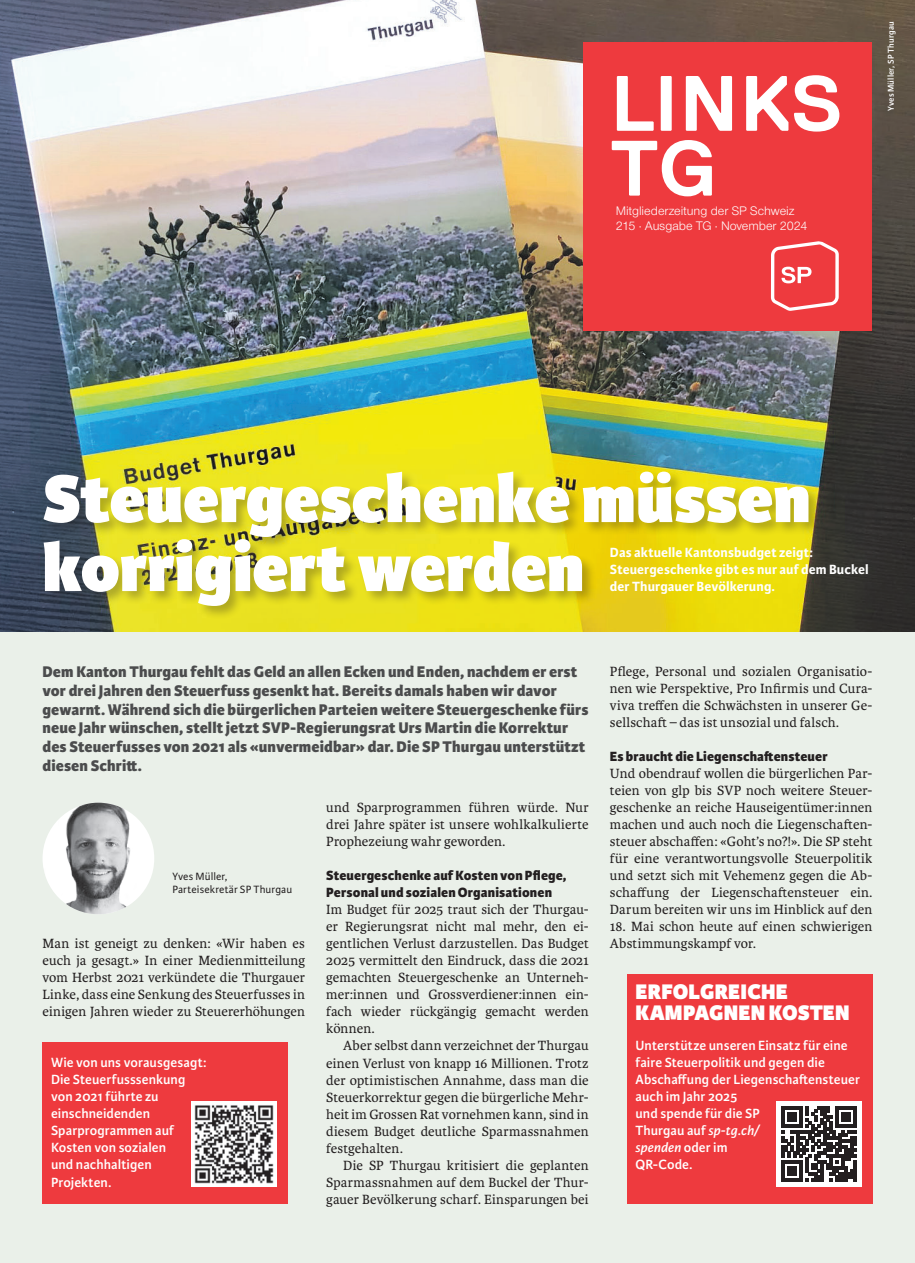
<style>
.page{position:relative;width:915px;height:1263px;background:#fff}
.page>*{position:absolute;margin:0;border:0;box-sizing:border-box;transform-origin:0 0}
.t1{font:700 78.3px "Replica";color:#fff}
.t2{font:800 72px/69px "Karmina Sans";color:#fff}
.t3{font:800 22.5px/21px "Karmina Sans";letter-spacing:.005em;color:#fff}
.t4{font:800 16.5px/18.8px "Karmina Sans";letter-spacing:.005em;color:#4b4c4d}
.t5{font:14.25px/17px "Karmina";letter-spacing:.01em;color:#231f20;text-align:justify}
.t6{font:600 14.25px/17px "Karmina Sans";letter-spacing:.005em;color:#fff}
.t7{font:800 14.25px/17px "Karmina Sans";letter-spacing:.01em;color:#231f20}
.t8{font:700 14.25px/17px "Karmina Sans";letter-spacing:.01em;color:#fff}
.t9{font:12.9px/15.5px "Nimbus San Nov";color:#fff}
.t10{font:11.25px/12.8px "Karmina Sans";letter-spacing:.01em;color:#231f20}
.t11{font:600 9px "Karmina Sans";letter-spacing:.015em;color:#fff}
.s1{font-style:italic}
</style>
<div class="page">
<div style="left:0;top:0;width:914px;height:1263px;background:#eaf0e9"></div>
<img style="left:0;top:0;width:914px;height:631px">
<div style="left:41px;top:470px;width:781px;height:150px;background:#231f20;opacity:.3"></div>
<div style="left:583px;top:43px;width:289px;height:288px;background:#ee3a3e"></div>
<svg style="left:616px;top:76px;width:37px;height:55px"></svg>
<svg style="left:660px;top:76px;width:11px;height:55px"></svg>
<svg style="left:685px;top:76px;width:46px;height:55px"></svg>
<svg style="left:746px;top:75px;width:93px;height:57px"></svg>
<svg style="left:770px;top:241px;width:68px;height:70px"></svg>
<div style="left:626px;top:974px;width:246px;height:229px;background:#ee3a3e"></div>
<div style="left:776px;top:1101px;width:85px;height:85px;background:#fff"></div>
<svg style="left:781px;top:1106px;width:75px;height:75px"></svg>
<img style="left:43px;top:803px;width:111px;height:111px;border-radius:56px">
<div style="left:43px;top:1042px;width:245px;height:161px;background:#ee3a3e"></div>
<img style="left:191px;top:1101px;width:85px;height:85px">
<h1 class="t1" style="left:610px;top:125px;width:108px">TG</h1>
<p class="t9" style="left:615px;top:203px;width:193px">Mitgliederzeitung der SP Schweiz<br>215 · Ausgabe TG · November 2024</p>
<p class="t11" style="left:885px;top:111px;width:91px;rotate:-90deg">Yves Müller, SP Thurgau</p>
<h2 class="t2" style="left:43px;top:467px;width:769px">Steuergeschenke müssen korrigiert werden</h2>
<p class="t8" style="left:609px;top:544px;width:260px">Das aktuelle Kantonsbudget zeigt:<br>Steuergeschenke gibt es nur auf dem Buckel der Thurgauer Bevölkerung.</p>
<p class="t4" style="left:43px;top:663px;width:547px">Dem Kanton Thurgau fehlt das Geld an allen Ecken und Enden, nachdem er erst vor drei Jahren den Steuerfuss gesenkt hat. Bereits damals haben wir davor gewarnt. Während sich die bürgerlichen Parteien weitere Steuergeschenke fürs neue Jahr wünschen, stellt jetzt SVP-Regierungsrat Urs Martin die Korrektur des Steuerfusses von 2021 als «unvermeidbar» dar. Die SP Thurgau unterstützt diesen Schritt.</p>
<p class="t10" style="left:172px;top:870px;width:121px">Yves Müller,<br>Parteisekretär SP Thurgau</p>
<p class="t5" style="left:43px;top:935px;width:264px">Man ist geneigt zu denken: «Wir haben es euch ja gesagt.» In einer Medienmitteilung vom Herbst 2021 verkündete die Thurgauer Linke, dass eine Senkung des Steuerfusses in einigen Jahren wieder zu Steuererhöhungen</p>
<p class="t6" style="left:51px;top:1054px;width:157px">Wie von uns vorausgesagt:<br>Die Steuerfusssenkung von 2021 führte zu einschneidenden<br>Sparprogrammen auf<br>Kosten von sozialen<br>und nachhaltigen<br>Projekten.</p>
<p class="t5" style="left:326px;top:799px;width:264px">und Sparprogrammen führen würde. Nur drei Jahre später ist unsere wohlkalkulierte Prophezeiung wahr geworden.</p>
<p class="t7" style="left:326px;top:868px;width:242px">Steuergeschenke auf Kosten von Pflege,<br>Personal und sozialen Organisationen</p>
<p class="t5" style="left:326px;top:901px;width:264px">Im Budget für 2025 traut sich der Thurgau&shy;er Regierungsrat nicht mal mehr, den ei&shy;gentlichen Verlust darzustellen. Das Budget 2025 vermittelt den Eindruck, dass die 2021 gemachten Steuergeschenke an Unterneh&shy;mer:innen und Grossverdiener:innen ein&shy;fach wieder rückgängig gemacht werden können.</p>
<p class="t5" style="left:326px;top:1037px;width:264px;text-indent:17px">Aber selbst dann verzeichnet der Thurgau einen Verlust von knapp 16 Millionen. Trotz der optimistischen Annahme, dass man die Steuerkorrektur gegen die bürgerliche Mehr&shy;heit im Grossen Rat vornehmen kann, sind in diesem Budget deutliche Sparmassnahmen festgehalten.</p>
<p class="t5" style="left:326px;top:1157px;width:264px;text-indent:17px">Die SP Thurgau kritisiert die geplanten Sparmassnahmen auf dem Buckel der Thur&shy;gauer Bevölkerung scharf. Einsparungen bei</p>
<p class="t5" style="left:609px;top:663px;width:264px">Pflege, Personal und sozialen Organisatio&shy;nen wie Perspektive, Pro Infirmis und Cura&shy;viva treffen die Schwächsten in unserer Ge&shy;sellschaft – das ist unsozial und falsch.</p>
<p class="t7" style="left:609px;top:748px;width:219px">Es braucht die Liegenschaftensteuer</p>
<p class="t5" style="left:609px;top:765px;width:264px">Und obendrauf wollen die bürgerlichen Par&shy;teien von glp bis SVP noch weitere Steuer&shy;geschenke an reiche Hauseigentümer:innen machen und auch noch die Liegenschaften&shy;steuer abschaffen: «Goht’s no?!». Die SP steht für eine verantwortungsvolle Steuerpolitik und setzt sich mit Vehemenz gegen die Ab&shy;schaffung der Liegenschaftensteuer ein.<br>Darum bereiten wir uns im Hinblick auf den</p>
<p class="t5" style="left:609px;top:918px;width:264px">18. Mai schon heute auf einen schwierigen<br>Abstimmungskampf vor.</p>
<h3 class="t3" style="left:635px;top:982px;width:216px">ERFOLGREICHE<br>KAMPAGNEN KOSTEN</h3>
<p class="t6" style="left:635px;top:1037px;width:226px">Unterstütze unseren Einsatz für eine faire Steuerpolitik und gegen die<br>Abschaffung der Liegenschaftensteuer auch im Jahr 2025<br>und spende für die SP<br>Thurgau auf <span class="s1">sp-tg.ch/<br>spenden</span> oder im<br>QR-Code.</p>
</div>
